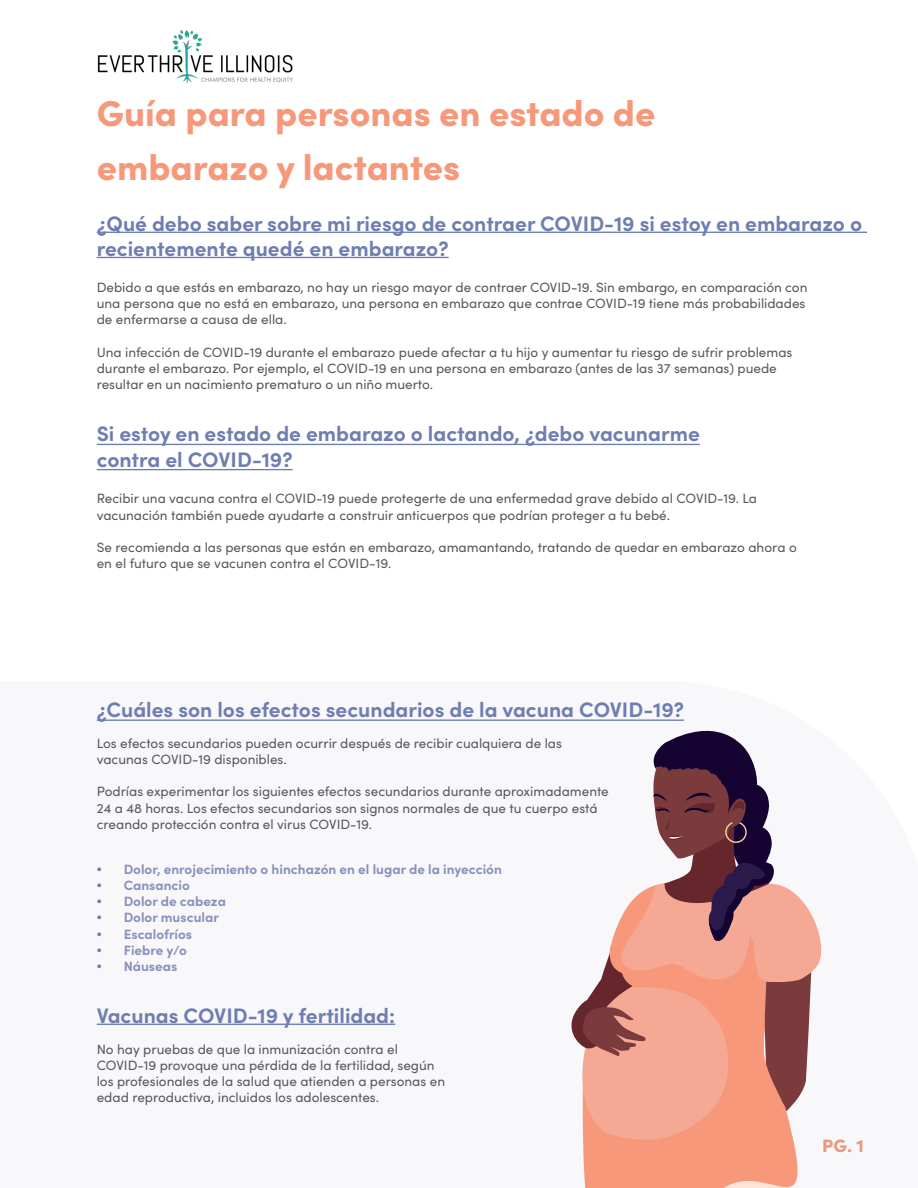
<style>
.page{position:relative;width:918px;height:1188px;background:#fff}
.page>*{position:absolute;margin:0;border:0;box-sizing:border-box;transform-origin:0 0}
.t1{font:900 36px/54px "Sofia Pro";color:#f7987a}
.t2{font:700 21px/25.2px "Sofia Pro";color:#6f7eb1}
.t3{font:900 18px "Sofia Pro";color:#f7987a}
.t4{font:13.5px/16.2px "Sofia Pro";color:#58595b}
.t5{font:700 13.5px "Sofia Pro";color:#8791bd}
.s1{font-family:"Myriad Pro";font-weight:400;font-size:18px;color:#6f7eb1}
</style>
<div class="page">
<img style="left:97px;top:30px;width:196px;height:54px">
<hr style="left:97px;top:232px;width:770px;height:1px;background:#6f7eb1">
<hr style="left:97px;top:257px;width:352px;height:1px;background:#6f7eb1">
<hr style="left:97px;top:720px;width:587px;height:1px;background:#6f7eb1">
<hr style="left:97px;top:469px;width:196px;height:1px;background:#6f7eb1">
<hr style="left:97px;top:444px;width:603px;height:1px;background:#6f7eb1">
<hr style="left:97px;top:1024px;width:298px;height:1px;background:#6f7eb1">
<svg style="left:561px;top:719px;width:261px;height:469px"></svg>
<h1 class="t1" style="left:97px;top:83px;width:560px">Guía para personas en estado de embarazo y lactantes</h1>
<h2 class="t2" style="left:97px;top:210px;width:767px">¿Qué debo saber sobre mi riesgo de contraer COVID-19 si estoy en embarazo o recientemente quedé en embarazo?</h2>
<p class="t4" style="left:97px;top:278px;width:712px">Debido a que estás en embarazo, no hay un riesgo mayor de contraer COVID-19. Sin embargo, en comparación con una persona que no está en embarazo, una persona en embarazo que contrae COVID-19 tiene más probabilidades de enfermarse a causa de ella.</p>
<p class="t4" style="left:97px;top:343px;width:697px">Una infección de COVID-19 durante el embarazo puede afectar a tu hijo y aumentar tu riesgo de sufrir problemas durante el embarazo. Por ejemplo, el COVID-19 en una persona en embarazo (antes de las 37 semanas) puede resultar en un nacimiento prematuro o un niño muerto.</p>
<h2 class="t2" style="left:97px;top:420px;width:605px">Si estoy en estado de embarazo o lactando, ¿debo vacunarme contra el COVID-19?</h2>
<p class="t4" style="left:97px;top:490px;width:662px">Recibir una vacuna contra el COVID-19 puede protegerte de una enfermedad grave debido al COVID-19. La vacunación también puede ayudarte a construir anticuerpos que podrían proteger a tu bebé.</p>
<p class="t4" style="left:97px;top:538px;width:702px">Se recomienda a las personas que están en embarazo, amamantando, tratando de quedar en embarazo ahora o en el futuro que se vacunen contra el COVID-19.</p>
<h2 class="t2" style="left:97px;top:696px;width:589px">¿Cuáles son los efectos secundarios de la vacuna COVID-19?</h2>
<p class="t4" style="left:97px;top:734px;width:467px">Los efectos secundarios pueden ocurrir después de recibir cualquiera de las vacunas COVID-19 disponibles.</p>
<p class="t4" style="left:97px;top:783px;width:514px">Podrías experimentar los siguientes efectos secundarios durante aproximadamente<br>24 a 48 horas. Los efectos secundarios son signos normales de que tu cuerpo está creando protección contra el virus COVID-19.</p>
<p class="t5" style="left:97px;top:859px;width:407px"><span class="s1">•</span> Dolor, enrojecimiento o hinchazón en el lugar de la inyección</p>
<p class="t5" style="left:97px;top:875px;width:95px"><span class="s1">•</span> Cansancio</p>
<p class="t5" style="left:97px;top:891px;width:131px"><span class="s1">•</span> Dolor de cabeza</p>
<p class="t5" style="left:97px;top:907px;width:124px"><span class="s1">•</span> Dolor muscular</p>
<p class="t5" style="left:97px;top:923px;width:97px"><span class="s1">•</span> Escalofríos</p>
<p class="t5" style="left:97px;top:940px;width:92px"><span class="s1">•</span> Fiebre y/o</p>
<p class="t5" style="left:97px;top:956px;width:82px"><span class="s1">•</span> Náuseas</p>
<h2 class="t2" style="left:97px;top:1002px;width:300px">Vacunas COVID-19 y fertilidad:</h2>
<p class="t4" style="left:97px;top:1040px;width:350px">No hay pruebas de que la inmunización contra el COVID-19 provoque una pérdida de la fertilidad, según los profesionales de la salud que atienden a personas en edad reproductiva, incluidos los adolescentes.</p>
<h3 class="t3" style="left:822px;top:1132px;width:43px">PG. 1</h3>
</div>
